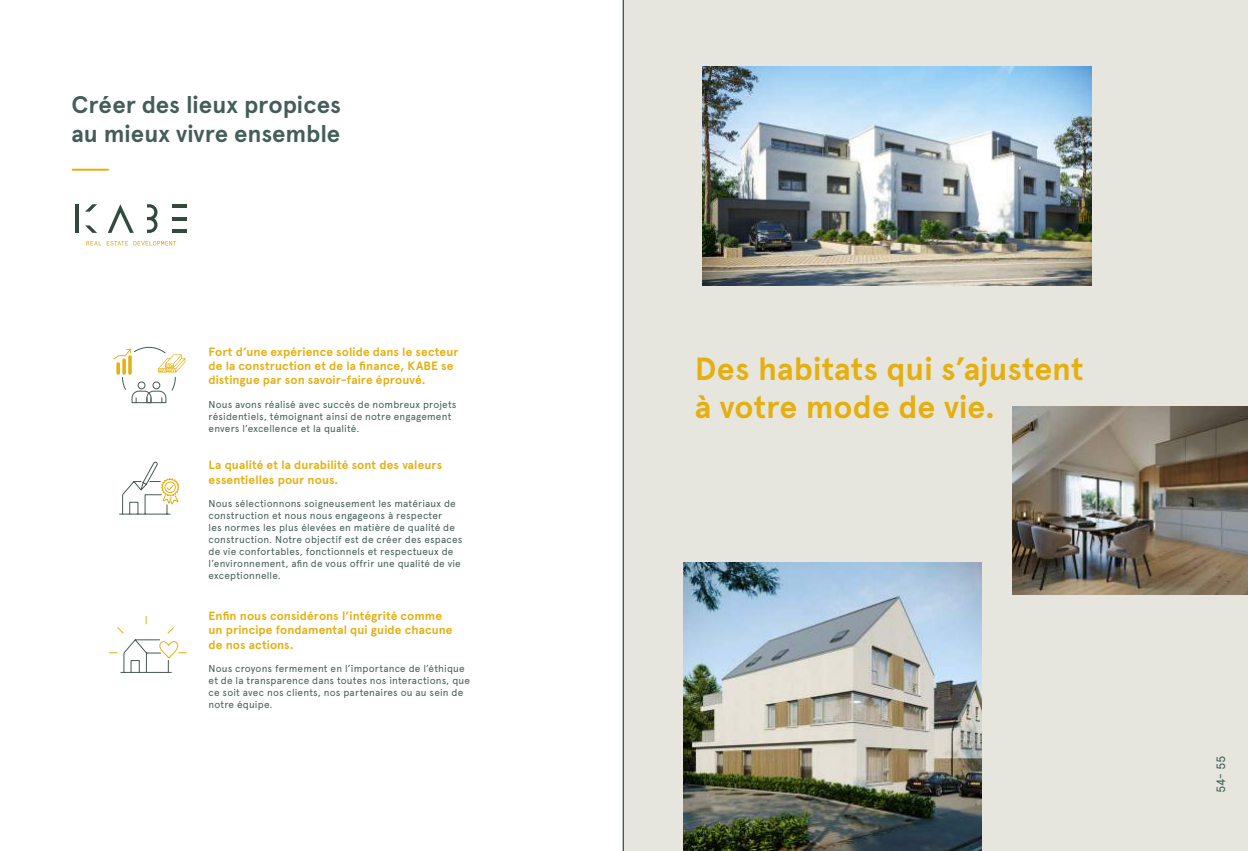
<style>
.page{position:relative;width:1248px;height:851px;background:#fff}
.page>*{position:absolute;margin:0;border:0;box-sizing:border-box;transform-origin:0 0}
.t1{font:700 32px/38.4px "Apercu";color:#e5af10}
.t2{font:700 24px/28.8px "Apercu";color:#435d58}
.t3{font:700 12px/14.4px "Apercu";letter-spacing:.005em;color:#e5af10}
.t4{font:12px "Apercu Mono";color:#3c5851}
.t5{font:10px/12px "Apercu";letter-spacing:.015em;color:#435d58}
</style>
<div class="page">
<hr style="left:73px;top:169px;width:35px;height:2px;background:#e5af10">
<svg style="left:85px;top:204px;width:12px;height:8px"></svg>
<svg style="left:85px;top:225px;width:12px;height:8px"></svg>
<hr style="left:76px;top:204px;width:3px;height:29px;background:#304b3e">
<svg style="left:108px;top:204px;width:26px;height:29px"></svg>
<hr style="left:172px;top:204px;width:15px;height:3px;background:#304b3e">
<hr style="left:172px;top:230px;width:15px;height:3px;background:#304b3e">
<svg style="left:147px;top:204px;width:10px;height:29px"></svg>
<hr style="left:172px;top:217px;width:15px;height:3px;background:#304b3e">
<svg style="left:86px;top:241px;width:90px;height:4px"></svg>
<svg style="left:119px;top:461px;width:61px;height:54px"></svg>
<svg style="left:113px;top:346px;width:72px;height:57px"></svg>
<svg style="left:109px;top:616px;width:77px;height:57px"></svg>
<div style="left:624px;top:0;width:623px;height:850px;background:#e6e6df"></div>
<img style="left:702px;top:66px;width:389px;height:219px">
<img style="left:683px;top:562px;width:298px;height:288px">
<img style="left:1012px;top:406px;width:235px;height:188px">
<hr style="left:623px;top:0;width:1px;height:850px;background:#3c5851">
<h2 class="t2" style="left:72px;top:90px;width:271px">Créer des lieux propices au mieux vivre ensemble</h2>
<p class="t3" style="left:208px;top:344px;width:251px">Fort d’une expérience solide dans le secteur de la construction et de la finance, KABE se distingue par son savoir-faire éprouvé.</p>
<p class="t5" style="left:208px;top:398px;width:249px">Nous avons réalisé avec succès de nombreux projets résidentiels, témoignant ainsi de notre engagement envers l’excellence et la qualité.</p>
<p class="t3" style="left:208px;top:458px;width:235px">La qualité et la durabilité sont des valeurs essentielles pour nous.</p>
<p class="t5" style="left:208px;top:497px;width:255px">Nous sélectionnons soigneusement les matériaux de construction et nous nous engageons à respecter<br>les normes les plus élevées en matière de qualité de construction. Notre objectif est de créer des espaces de vie confortables, fonctionnels et respectueux de l’environnement, afin de vous offrir une qualité de vie exceptionnelle.</p>
<p class="t3" style="left:208px;top:608px;width:245px">Enfin nous considérons l’intégrité comme un principe fondamental qui guide chacune de nos actions.</p>
<p class="t5" style="left:208px;top:662px;width:263px">Nous croyons fermement en l’importance de l’éthique et de la transparence dans toutes nos interactions, que ce soit avec nos clients, nos partenaires ou au sein de notre équipe.</p>
<h1 class="t1" style="left:694px;top:349px;width:390px">Des habitats qui s’ajustent à votre mode de vie.</h1>
<p class="t4" style="left:1213px;top:792px;width:38px;rotate:-90deg">54 55</p>
<p class="t4" style="left:1212px;top:780px;width:9px;rotate:-90deg">-</p>
</div>
